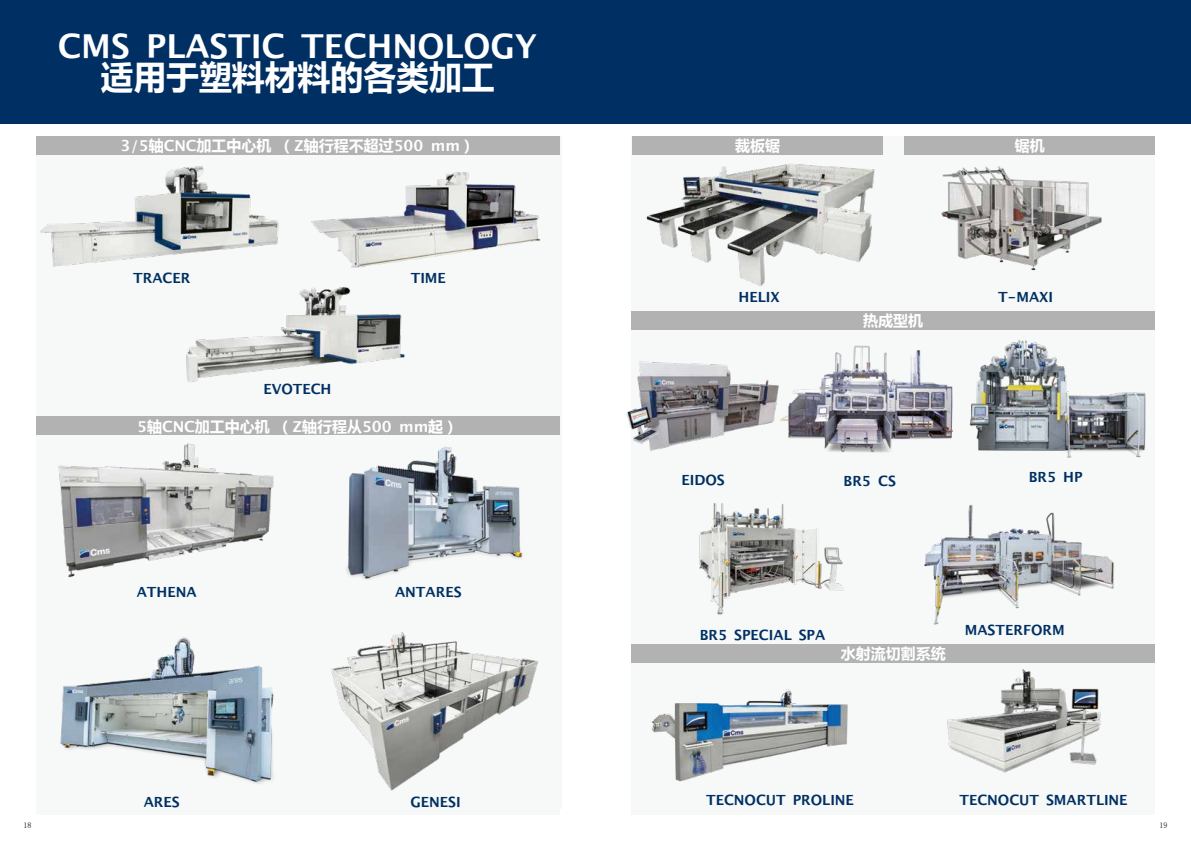
<style>
.page{position:relative;width:1191px;height:842px;background:#fff}
.page>*{position:absolute;margin:0;border:0;box-sizing:border-box;transform-origin:0 0}
.t1{font:700 33px/30.6px "Sim Sun";color:#fff;text-align:center}
.t2{font:700 15px "Sim Sun";color:#fff}
.t3{font:700 14px "Sim Sun";color:#003063}
.t4{font:8px "Sim Sun";color:#000}
</style>
<div class="page">
<div style="left:631px;top:136px;width:524px;height:678px;background:#f7f9f9"></div>
<div style="left:0;top:0;width:1191px;height:123px;background:#003063"></div>
<div style="left:904px;top:136px;width:251px;height:18px;background:#b3b2b2"></div>
<img style="left:928px;top:154px;width:192px;height:117px">
<div style="left:631px;top:311px;width:524px;height:19px;background:#b3b2b2"></div>
<img style="left:924px;top:505px;width:190px;height:120px">
<img style="left:787px;top:345px;width:166px;height:108px">
<div style="left:632px;top:136px;width:251px;height:18px;background:#b3b2b2"></div>
<img style="left:640px;top:154px;width:243px;height:133px">
<img style="left:651px;top:689px;width:197px;height:93px">
<div style="left:631px;top:644px;width:524px;height:19px;background:#b3b2b2"></div>
<div style="left:36px;top:136px;width:523px;height:678px;background:#f7f9f9"></div>
<div style="left:36px;top:136px;width:523px;height:18px;background:#b3b2b2"></div>
<img style="left:40px;top:166px;width:239px;height:101px">
<img style="left:186px;top:287px;width:219px;height:96px">
<div style="left:36px;top:417px;width:523px;height:18px;background:#b3b2b2"></div>
<img style="left:58px;top:443px;width:216px;height:135px">
<img style="left:60px;top:637px;width:214px;height:147px">
<img style="left:346px;top:446px;width:177px;height:134px">
<img style="left:311px;top:172px;width:230px;height:96px">
<img style="left:331px;top:632px;width:208px;height:159px">
<img style="left:626px;top:361px;width:161px;height:90px">
<img style="left:699px;top:503px;width:145px;height:112px">
<img style="left:947px;top:669px;width:154px;height:104px">
<img style="left:969px;top:340px;width:177px;height:118px">
<h1 class="t1" style="left:58px;top:32px;width:481px">CMS PLASTIC TECHNOLOGY适用于塑料材料的各类加工</h1>
<p class="t2" style="left:121px;top:137px;width:356px">3/5轴CNC加工中心机 （Z轴行程不超过500 mm）</p>
<p class="t3" style="left:133px;top:269px;width:59px">TRACER</p>
<p class="t3" style="left:411px;top:269px;width:37px">TIME</p>
<p class="t3" style="left:263px;top:381px;width:70px">EVOTECH</p>
<p class="t2" style="left:137px;top:418px;width:322px">5轴CNC加工中心机 （Z轴行程从500 mm起）</p>
<p class="t3" style="left:137px;top:583px;width:61px">ATHENA</p>
<p class="t3" style="left:144px;top:794px;width:38px">ARES</p>
<p class="t3" style="left:395px;top:583px;width:68px">ANTARES</p>
<p class="t3" style="left:410px;top:794px;width:52px">GENESI</p>
<p class="t2" style="left:735px;top:137px;width:46px">裁板锯</p>
<p class="t3" style="left:738px;top:289px;width:43px">HELIX</p>
<p class="t2" style="left:863px;top:312px;width:61px">热成型机</p>
<p class="t2" style="left:1014px;top:137px;width:31px">锯机</p>
<p class="t3" style="left:998px;top:289px;width:57px">T-MAXI</p>
<p class="t3" style="left:681px;top:472px;width:45px">EIDOS</p>
<p class="t3" style="left:843px;top:472px;width:54px">BR5 CS</p>
<p class="t3" style="left:1028px;top:469px;width:55px">BR5 HP</p>
<p class="t3" style="left:699px;top:627px;width:127px">BR5 SPECIAL SPA</p>
<p class="t2" style="left:840px;top:645px;width:106px">水射流切割系统</p>
<p class="t3" style="left:964px;top:622px;width:101px">MASTERFORM</p>
<p class="t3" style="left:706px;top:791px;width:149px">TECNOCUT PROLINE</p>
<p class="t3" style="left:959px;top:791px;width:170px">TECNOCUT SMARTLINE</p>
<p class="t4" style="left:24px;top:821px;width:9px">18</p>
<p class="t4" style="left:1159px;top:821px;width:9px">19</p>
</div>
